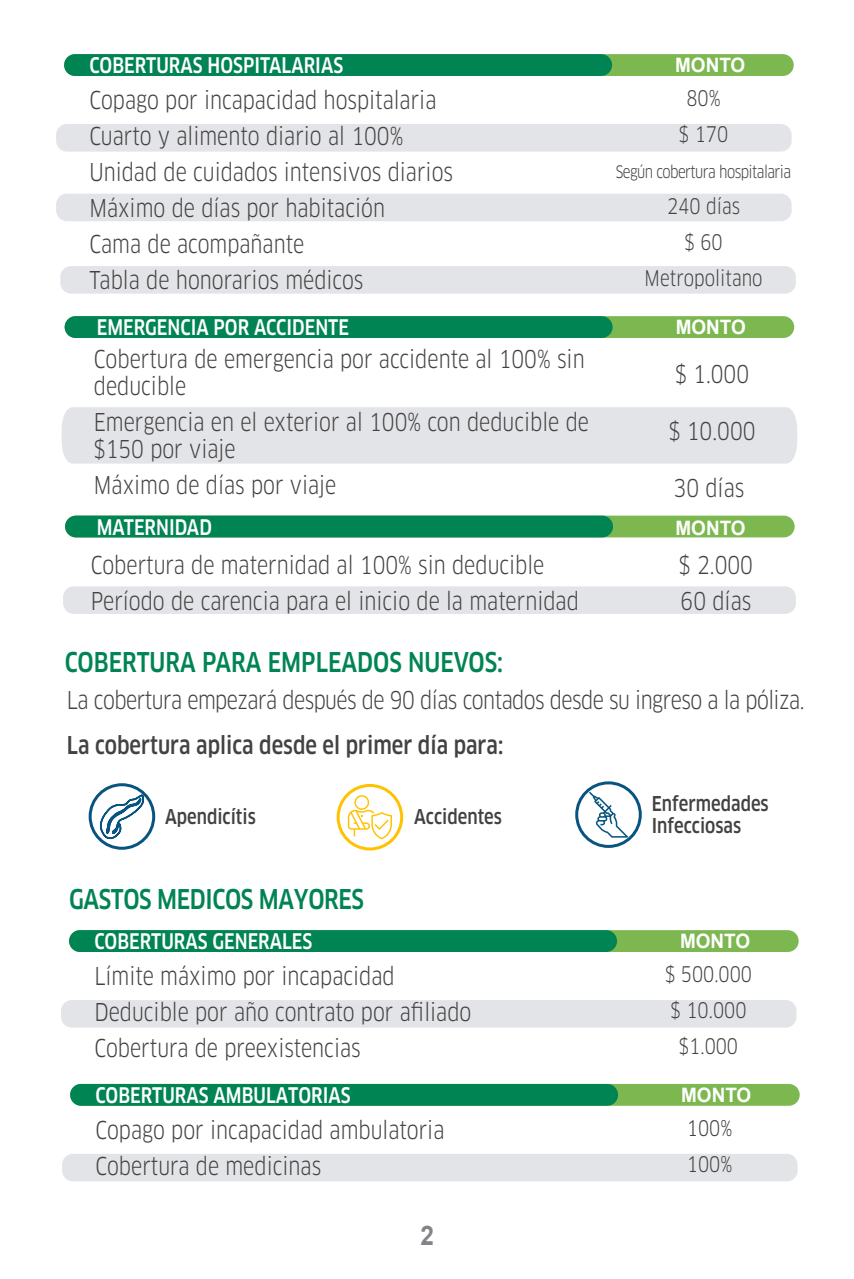
<style>
.page{position:relative;width:854px;height:1279px;background:#fff}
.page>*{position:absolute;margin:0;border:0;box-sizing:border-box;transform-origin:0 0}
.t1{font:700 27px "Arial";color:#858388;scale:.9 1}
.t2{font:500 condensed 26.7px "Clan OT";letter-spacing:-.005em;color:#008454;scale:.9 1}
.t3{font:condensed 24px/36px "Clan OT";color:#434141;scale:.9 1}
.t4{font:condensed 24px "Clan OT";letter-spacing:-.025em;color:#434141;scale:.9 1}
.t5{font:500 condensed 24px "Clan OT";color:#434141;scale:.9 1}
.t6{font:500 condensed 21px "Clan OT";color:#fff;scale:.9 1}
.t7{font:condensed 21px/36px "Clan OT";color:#434141;text-align:center;scale:.9 1}
.t8{font:500 condensed 20.1px/21.6px "Clan OT";color:#434141;scale:.9 1}
.t9{font:700 19.8px "Arial";color:#fff;scale:.95 1}
.t10{font:condensed 16.8px "Clan OT";letter-spacing:-.04em;color:#434141;scale:.9 1}
</style>
<div class="page">
<div style="left:61px;top:407px;width:736px;height:56px;background:#e3e4e8"></div>
<div style="left:60px;top:266px;width:735px;height:28px;background:#e3e4e8;border-radius:11px"></div>
<div style="left:63px;top:586px;width:732px;height:28px;background:#e3e4e8;border-radius:11px"></div>
<div style="left:65px;top:316px;width:729px;height:22px;background:#7cb74f;border-radius:11px"></div>
<div style="left:65px;top:316px;width:547px;height:22px;background:#008454;border-radius:11px"></div>
<div style="left:65px;top:515px;width:729px;height:22px;background:#7cb74f;border-radius:11px"></div>
<div style="left:65px;top:515px;width:548px;height:22px;background:#008454;border-radius:11px"></div>
<div style="left:56px;top:124px;width:735px;height:28px;background:#e3e4e8;border-radius:11px"></div>
<div style="left:56px;top:194px;width:735px;height:27px;background:#e3e4e8;border-radius:11px"></div>
<div style="left:64px;top:54px;width:729px;height:22px;background:#7cb74f;border-radius:11px"></div>
<div style="left:64px;top:54px;width:548px;height:22px;background:#008454;border-radius:11px"></div>
<svg style="left:348px;top:794px;width:44px;height:45px"></svg>
<div style="left:336px;top:784px;width:67px;height:66px;border:3px solid #ffc200;border-radius:50%"></div>
<svg style="left:589px;top:791px;width:39px;height:46px"></svg>
<div style="left:575px;top:781px;width:66px;height:67px;border:3px solid #06547f;border-radius:50%"></div>
<svg style="left:99px;top:784px;width:46px;height:64px"></svg>
<div style="left:89px;top:783px;width:66px;height:66px;border:3px solid #06547f;border-radius:50%"></div>
<div style="left:61px;top:1000px;width:735px;height:27px;background:#e3e4e8;border-radius:11px"></div>
<div style="left:69px;top:930px;width:729px;height:22px;background:#7cb74f;border-radius:11px"></div>
<div style="left:69px;top:930px;width:548px;height:22px;background:#008454;border-radius:11px"></div>
<div style="left:62px;top:1153px;width:735px;height:28px;background:#e3e4e8;border-radius:11px"></div>
<div style="left:70px;top:1084px;width:729px;height:21px;background:#7cb74f;border-radius:11px"></div>
<div style="left:70px;top:1084px;width:548px;height:21px;background:#008454;border-radius:11px"></div>
<p class="t6" style="left:90px;top:53px;width:283px">COBERTURAS HOSPITALARIAS</p>
<p class="t3" style="left:89px;top:83px;width:405px">Copago por incapacidad hospitalaria<br>Cuarto y alimento diario al 100%<br>Unidad de cuidados intensivos diarios<br>Máximo de días por habitación<br>Cama de acompañante<br>Tabla de honorarios médicos</p>
<p class="t6" style="left:97px;top:315px;width:281px">EMERGENCIA POR ACCIDENTE</p>
<p class="t3" style="left:94px;top:345px;width:546px;line-height:27px">Cobertura de emergencia por accidente al 100% sin deducible</p>
<p class="t3" style="left:94px;top:408px;width:551px;line-height:27px">Emergencia en el exterior al 100% con deducible de $150 por viaje</p>
<p class="t3" style="left:94px;top:467px;width:271px">Máximo de días por viaje</p>
<p class="t6" style="left:97px;top:515px;width:129px">MATERNIDAD</p>
<p class="t3" style="left:91px;top:547px;width:544px">Cobertura de maternidad al 100% sin deducible<br>Período de carencia para el inicio de la maternidad</p>
<p class="t2" style="left:65px;top:646px;width:488px">COBERTURA PARA EMPLEADOS NUEVOS:</p>
<p class="t9" style="left:675px;top:51px;width:75px">MONTO</p>
<p class="t7" style="left:678px;top:81px;width:56px">80% $ 170</p>
<p class="t10" style="left:616px;top:162px;width:196px">Según cobertura hospitalaria</p>
<p class="t7" style="left:644px;top:189px;width:133px">240 días<br>$ 60<br>Metropolitano</p>
<p class="t9" style="left:675px;top:313px;width:75px">MONTO</p>
<p class="t3" style="left:675px;top:356px;width:84px">$ 1.000</p>
<p class="t3" style="left:668px;top:413px;width:98px">$ 10.000</p>
<p class="t3" style="left:673px;top:470px;width:80px">30 días</p>
<p class="t9" style="left:675px;top:514px;width:75px">MONTO</p>
<p class="t3" style="left:678px;top:547px;width:84px">$ 2.000<br>60 días</p>
<p class="t4" style="left:67px;top:686px;width:821px">La cobertura empezará después de 90 días contados desde su ingreso a la póliza.</p>
<p class="t5" style="left:67px;top:731px;width:486px">La cobertura aplica desde el primer día para:</p>
<p class="t8" style="left:165px;top:806px;width:102px">Apendicítis</p>
<p class="t2" style="left:69px;top:883px;width:329px">GASTOS MEDICOS MAYORES</p>
<p class="t8" style="left:414px;top:806px;width:99px">Accidentes</p>
<p class="t6" style="left:94px;top:929px;width:243px">COBERTURAS GENERALES</p>
<p class="t3" style="left:94px;top:958px;width:420px">Límite máximo por incapacidad<br>Deducible por año contrato por afiliado<br>Cobertura de preexistencias</p>
<p class="t6" style="left:96px;top:1082px;width:285px">COBERTURAS AMBULATORIAS</p>
<p class="t3" style="left:95px;top:1112px;width:389px">Copago por incapacidad ambulatoria<br>Cobertura de medicinas</p>
<p class="t1" style="left:420px;top:1216px;width:17px">2</p>
<p class="t8" style="left:651px;top:793px;width:131px">Enfermedades<br>Infecciosas</p>
<p class="t9" style="left:680px;top:927px;width:75px">MONTO</p>
<p class="t7" style="left:665px;top:956px;width:98px">$ 500.000 $ 10.000 $1.000</p>
<p class="t9" style="left:681px;top:1080px;width:75px">MONTO</p>
<p class="t7" style="left:686px;top:1110px;width:52px;text-align:left">100%<br>100%</p>
</div>
